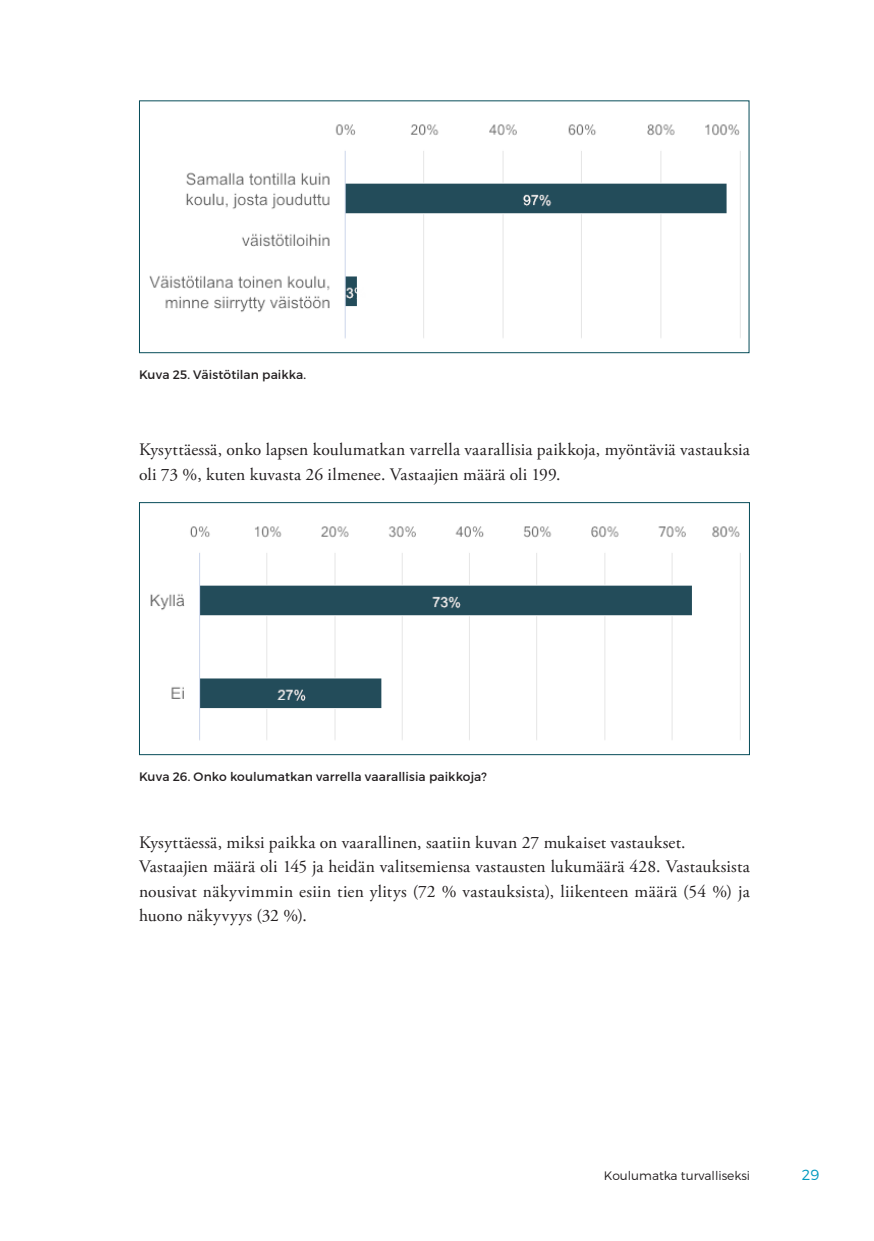
<style>
.page{position:relative;width:874px;height:1241px;background:#fff}
.page>*{position:absolute;margin:0;border:0;box-sizing:border-box;transform-origin:0 0}
.t1{font:17.5px/24.5px "Adobe Garamond Pro";letter-spacing:.01em;color:#231f20}
.t2{font:300 14.7px "Montserrat";color:#0099bf}
.t3{font:12.25px "Montserrat";letter-spacing:.01em;color:#231f20}
.t4{font:300 12.25px "Montserrat";color:#231f20}
</style>
<div class="page">
<img style="left:149px;top:124px;width:592px;height:215px">
<div style="left:139px;top:100px;width:610px;height:253px;border:1px solid #064c59"></div>
<img style="left:150px;top:526px;width:591px;height:215px">
<div style="left:139px;top:502px;width:610px;height:253px;border:1px solid #064c59"></div>
<p class="t3" style="left:139px;top:367px;width:169px">Kuva 25. Väistötilan paikka.</p>
<p class="t1" style="left:139px;top:438px;width:612px">Kysyttäessä, onko lapsen koulumatkan varrella vaarallisia paikkoja, myöntäviä vastauksia oli 73 %, kuten kuvasta 26 ilmenee. Vastaajien määrä oli 199.</p>
<p class="t3" style="left:139px;top:768px;width:349px">Kuva 26. Onko koulumatkan varrella vaarallisia paikkoja?</p>
<p class="t1" style="left:139px;top:830px;width:612px">Kysyttäessä, miksi paikka on vaarallinen, saatiin kuvan 27 mukaiset vastaukset.<br>Vastaajien määrä oli 145 ja heidän valitsemiensa vastausten lukumäärä 428. Vastauksista nousivat näkyvimmin esiin tien ylitys (72 % vastauksista), liikenteen määrä (54 %) ja huono näkyvyys (32 %).</p>
<p class="t4" style="left:603px;top:1167px;width:148px">Koulumatka turvalliseksi</p>
<p class="t2" style="left:801px;top:1165px;width:19px">29</p>
</div>
